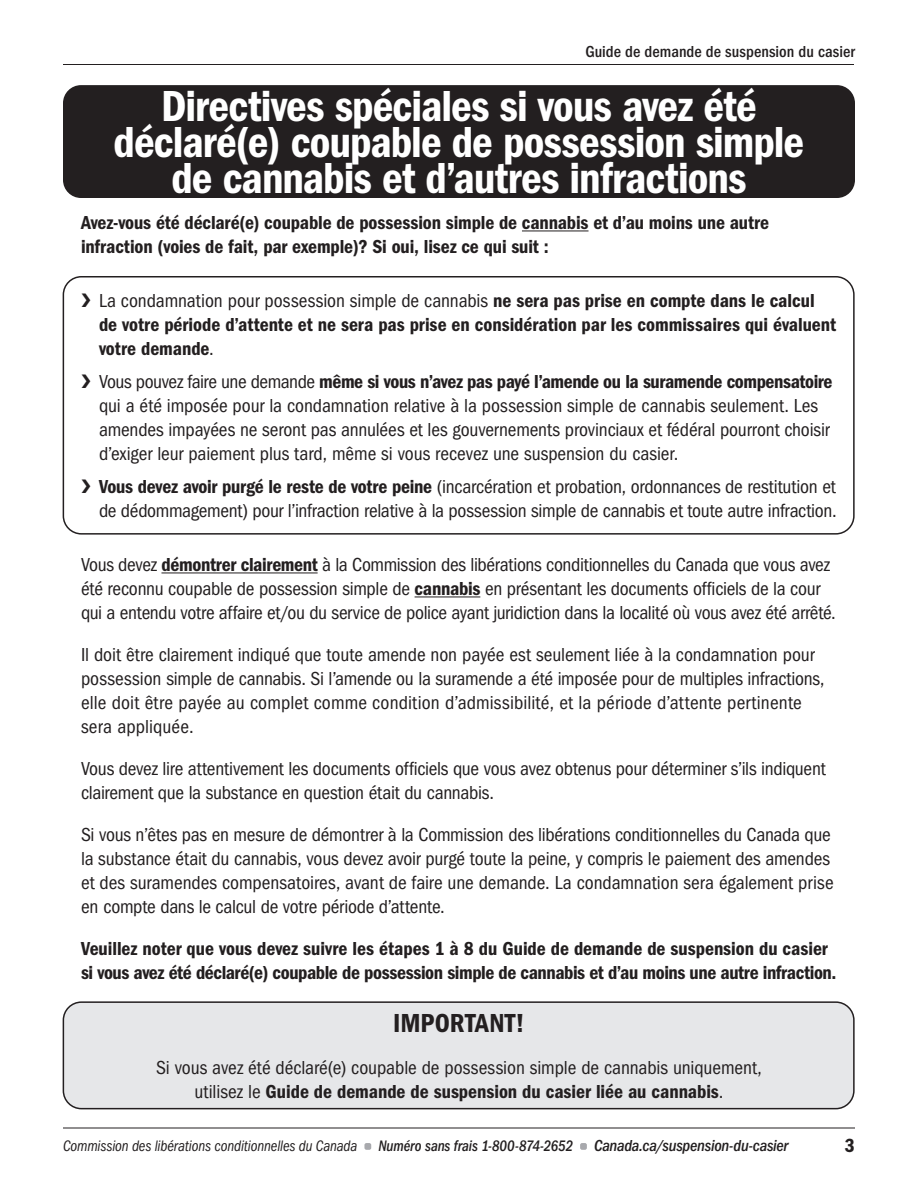
<style>
.page{position:relative;width:918px;height:1188px;background:#fff}
.page>*{position:absolute;margin:0;border:0;box-sizing:border-box;transform-origin:0 0}
.t1{font:45px/36px "ITC Franklin Gothic Std Dm Cd";letter-spacing:-.02em;color:#fff;text-align:center}
.Box_text{font:27px "ITC Franklin Gothic Std Dm Cd";letter-spacing:.005em;color:#231f20}
.t2{font:19.8px "ITC Franklin Gothic Std Dm Cd";color:#231f20}
.Box_text-2{font:condensed 19.5px/24px "ITC Franklin Gothic Std";letter-spacing:-.01em;color:#231f20}
.Box_Bullet{font:condensed 19.5px/24px "ITC Franklin Gothic Std";letter-spacing:-.005em;color:#231f20}
.Box_text-3{font:19.5px/24px "ITC Franklin Gothic Std Dm Cd";letter-spacing:-.005em;color:#231f20}
.Box_Bullet-2{font:19.5px/24px "ITC Franklin Gothic Std Dm Cd";color:#231f20}
.t3{font:500 condensed 16.5px "ITC Franklin Gothic Std";letter-spacing:.005em;color:#231f20}
.t4{font:italic 500 condensed 16.5px "ITC Franklin Gothic Std";letter-spacing:-.015em;color:#231f20}
.t5{font:italic condensed 15.75px "ITC Franklin Gothic Std";letter-spacing:-.005em;color:#231f20;scale:.94 1}
.t6{font:italic 500 condensed 15.75px "ITC Franklin Gothic Std";letter-spacing:-.005em;color:#231f20;scale:.94 1}
.s1{font-family:"ITC Franklin Gothic Std";font-stretch:condensed}
.s2{font-family:"ITC Franklin Gothic Std Dm Cd";font-stretch:normal}
</style>
<div class="page">
<div style="left:364px;top:1143px;width:7px;height:7px;background:#a8a9ad;border-radius:2px"></div>
<div style="left:580px;top:1143px;width:7px;height:7px;background:#a8a9ad;border-radius:2px"></div>
<hr style="left:63px;top:1128px;width:792px;height:1px;background:#231f20">
<hr style="left:63px;top:64px;width:791px;height:1px;background:#231f20">
<div style="left:63px;top:276px;width:792px;height:259px;border:2px solid #231f20;border-radius:18px"></div>
<div style="left:63px;top:85px;width:792px;height:113px;background:#231f20;border-radius:18px"></div>
<hr style="left:522px;top:230px;width:67px;height:1px;background:#231f20">
<hr style="left:161px;top:572px;width:157px;height:1px;background:#231f20">
<hr style="left:415px;top:596px;width:65px;height:1px;background:#231f20">
<div style="left:63px;top:1002px;width:791px;height:107px;background:#e6e7e9;border-radius:18px"></div>
<div style="left:63px;top:1001px;width:792px;height:108px;border:2px solid #231f20;border-radius:18px"></div>
<p class="t3" style="left:585px;top:42px;width:271px">Guide de demande de suspension du casier</p>
<p class="t1" style="left:114px;top:88px;width:692px">Directives spéciales si vous avez été déclaré(e) coupable de possession simple de cannabis et d’autres infractions</p>
<p class="Box_text-3" style="left:81px;top:211px;width:690px">Avez-vous été déclaré(e) coupable de possession simple de cannabis et d’au moins une autre infraction (voies de fait, par exemple)? Si oui, lisez ce qui suit :</p>
<p class="Box_Bullet-2" style="left:99px;top:289px;width:739px;text-indent:-18px">❯ <span class="s1">La condamnation pour possession simple de cannabis</span> ne sera pas prise en compte dans le calcul de votre période d’attente et ne sera pas prise en considération par les commissaires qui évaluent votre demande<span class="s1">.</span></p>
<p class="Box_Bullet" style="left:99px;top:370px;width:735px;text-indent:-18px">❯ Vous pouvez faire une demande <span class="s2">même si vous n’avez pas payé l’amende ou la suramende compensatoire </span>qui a été imposée pour la condamnation relative à la possession simple de cannabis seulement. Les amendes impayées ne seront pas annulées et les gouvernements provinciaux et fédéral pourront choisir d’exiger leur paiement plus tard, même si vous recevez une suspension du casier.</p>
<p class="Box_Bullet" style="left:81px;top:475px;width:757px;text-align:right">❯ <span class="s2">Vous devez avoir purgé le reste de votre peine</span> (incarcération et probation, ordonnances de restitution et de dédommagement) pour l’infraction relative à la possession simple de cannabis et toute autre infraction.</p>
<p class="Box_text-2" style="left:81px;top:553px;width:756px">Vous devez <span class="s2">démontrer clairement</span> à la Commission des libérations conditionnelles du Canada que vous avez été reconnu coupable de possession simple de <span class="s2">cannabis</span> en présentant les documents officiels de la cour qui a entendu votre affaire et/ou du service de police ayant juridiction dans la localité où vous avez été arrêté.</p>
<p class="Box_text-2" style="left:81px;top:643px;width:745px">Il doit être clairement indiqué que toute amende non payée est seulement liée à la condamnation pour possession simple de cannabis. Si l’amende ou la suramende a été imposée pour de multiples infractions, elle doit être payée au complet comme condition d’admissibilité, et la période d’attente pertinente sera appliquée.</p>
<p class="Box_text-2" style="left:81px;top:757px;width:746px">Vous devez lire attentivement les documents officiels que vous avez obtenus pour déterminer s’ils indiquent clairement que la substance en question était du cannabis.</p>
<p class="Box_text-2" style="left:81px;top:823px;width:754px">Si vous n’êtes pas en mesure de démontrer à la Commission des libérations conditionnelles du Canada que la substance était du cannabis, vous devez avoir purgé toute la peine, y compris le paiement des amendes et des suramendes compensatoires, avant de faire une demande. La condamnation sera également prise en compte dans le calcul de votre période d’attente.</p>
<p class="Box_text-3" style="left:81px;top:937px;width:757px">Veuillez noter que vous devez suivre les étapes 1 à 8 du Guide de demande de suspension du casier si vous avez été déclaré(e) coupable de possession simple de cannabis et d’au moins une autre infraction.</p>
<p class="Box_text" style="left:393px;top:1007px;width:133px">IMPORTANT!</p>
<p class="Box_text-2" style="left:156px;top:1055px;width:607px;text-align:center">Si vous avez été déclaré(e) coupable de possession simple de cannabis uniquement, utilisez le <span class="s2">Guide de demande de suspension du casier liée au cannabis</span>.</p>
<p class="t5" style="left:63px;top:1137px;width:315px">Commission des libérations conditionnelles du Canada</p>
<p class="t6" style="left:378px;top:1137px;width:209px">Numéro sans frais 1-800-874-2652</p>
<p class="t4" style="left:594px;top:1137px;width:196px">Canada.ca/suspension-du-casier</p>
<p class="t2" style="left:845px;top:1134px;width:12px">3</p>
</div>
